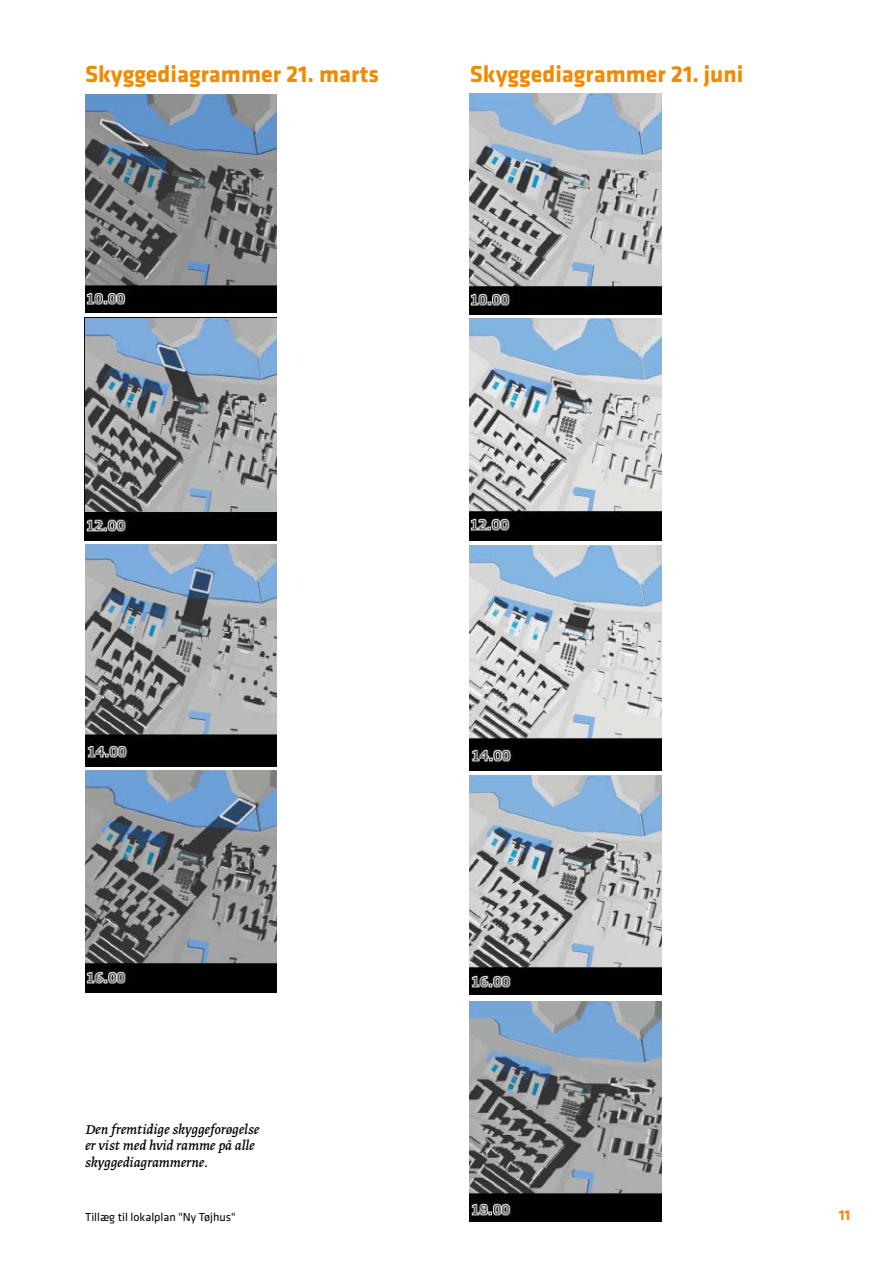
<style>
.page{position:relative;width:893px;height:1263px;background:#fff}
.page>*{position:absolute;margin:0;border:0;box-sizing:border-box;transform-origin:0 0}
.t1{font:700 24px "Klavika";color:#f08a00}
.t2{font:italic 15px/16.5px "Greta Text";color:#000}
.t3{font:700 15px "Klavika";color:#f08a00}
.t4{font:12px "Klavika";color:#000}
</style>
<div class="page">
<img style="left:85px;top:95px;width:191px;height:218px">
<img style="left:85px;top:317px;width:191px;height:223px">
<img style="left:85px;top:544px;width:191px;height:222px">
<img style="left:85px;top:771px;width:191px;height:221px">
<img style="left:470px;top:94px;width:191px;height:221px">
<img style="left:469px;top:319px;width:193px;height:222px">
<img style="left:470px;top:545px;width:191px;height:225px">
<img style="left:470px;top:1001px;width:191px;height:221px">
<img style="left:470px;top:775px;width:191px;height:220px">
<h1 class="t1" style="left:85px;top:65px;width:295px">Skyggediagrammer 21. marts</h1>
<h1 class="t1" style="left:470px;top:65px;width:275px">Skyggediagrammer 21. juni</h1>
<p class="t2" style="left:85px;top:1121px;width:176px">Den fremtidige skyggeforøgelse er vist med hvid ramme på alle skyggediagrammerne.</p>
<p class="t4" style="left:85px;top:1212px;width:152px">Tillæg til lokalplan "Ny Tøjhus"</p>
<p class="t3" style="left:839px;top:1209px;width:13px">11</p>
</div>
